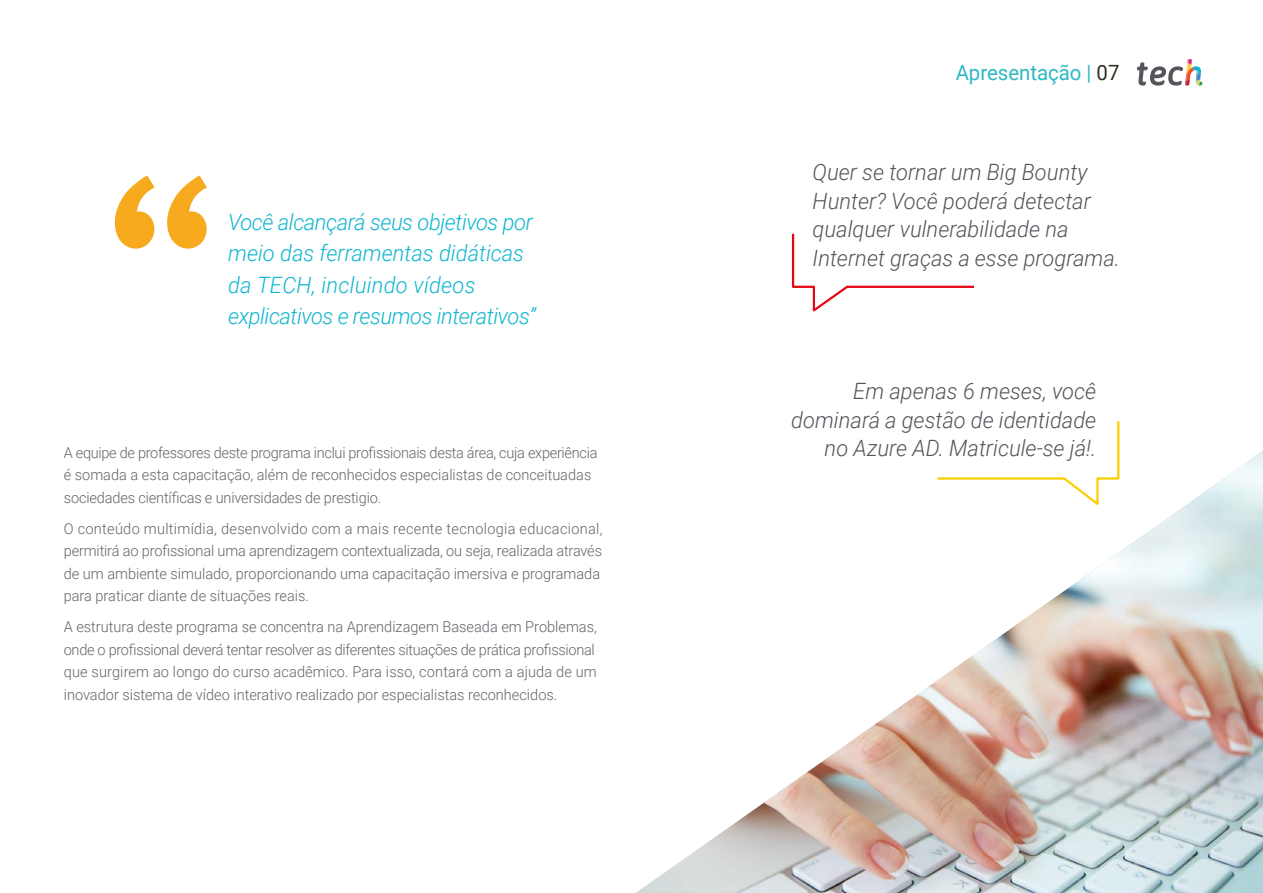
<style>
.page{position:relative;width:1263px;height:893px;background:#fff}
.page>*{position:absolute;margin:0;border:0;box-sizing:border-box;transform-origin:0 0}
.t1{font:italic 300 22.5px/28.5px "Roboto";color:#52555b;text-align:right}
.t2{font:italic 300 22.5px/31.5px "Roboto";letter-spacing:-.02em;color:#0fb6cf}
.t3{font:21px "Roboto";color:#2db8c5}
.t4{font:300 15px/22.5px "Roboto";color:#61646a}
.s1{color:#312e20}
</style>
<div class="page">
<img style="left:636px;top:451px;width:627px;height:442px">
<svg style="left:935px;top:421px;width:185px;height:87px"></svg>
<svg style="left:791px;top:233px;width:184px;height:79px"></svg>
<svg style="left:115px;top:175px;width:92px;height:74px"></svg>
<svg style="left:1137px;top:59px;width:65px;height:27px"></svg>
<h1 class="t2" style="left:228px;top:205px;width:309px">Você alcançará seus objetivos por meio das ferramentas didáticas da TECH, incluindo vídeos explicativos e resumos interativos”</h1>
<p class="t4" style="left:64px;top:441px;width:535px">A equipe de professores deste programa inclui profissionais desta área, cuja experiência é somada a esta capacitação, além de reconhecidos especialistas de conceituadas sociedades científicas e universidades de prestigio.</p>
<p class="t4" style="left:64px;top:517px;width:540px">O conteúdo multimídia, desenvolvido com a mais recente tecnologia educacional, permitirá ao profissional uma aprendizagem contextualizada, ou seja, realizada através de um ambiente simulado, proporcionando uma capacitação imersiva e programada para praticar diante de situações reais.</p>
<p class="t4" style="left:64px;top:615px;width:534px">A estrutura deste programa se concentra na Aprendizagem Baseada em Problemas, onde o profissional deverá tentar resolver as diferentes situações de prática profissional que surgirem ao longo do curso acadêmico. Para isso, contará com a ajuda de um inovador sistema de vídeo interativo realizado por especialistas reconhecidos.</p>
<h2 class="t3" style="left:956px;top:57px;width:165px">Apresentação | <span class="s1">07</span></h2>
<h1 class="t1" style="left:813px;top:157px;width:309px;text-align:left">Quer se tornar um Big Bounty<br>Hunter? Você poderá detectar qualquer vulnerabilidade na<br>Internet graças a esse programa.</h1>
<h1 class="t1" style="left:791px;top:376px;width:307px">Em apenas 6 meses, você dominará a gestão de identidade no Azure AD. Matricule-se já!.</h1>
</div>
